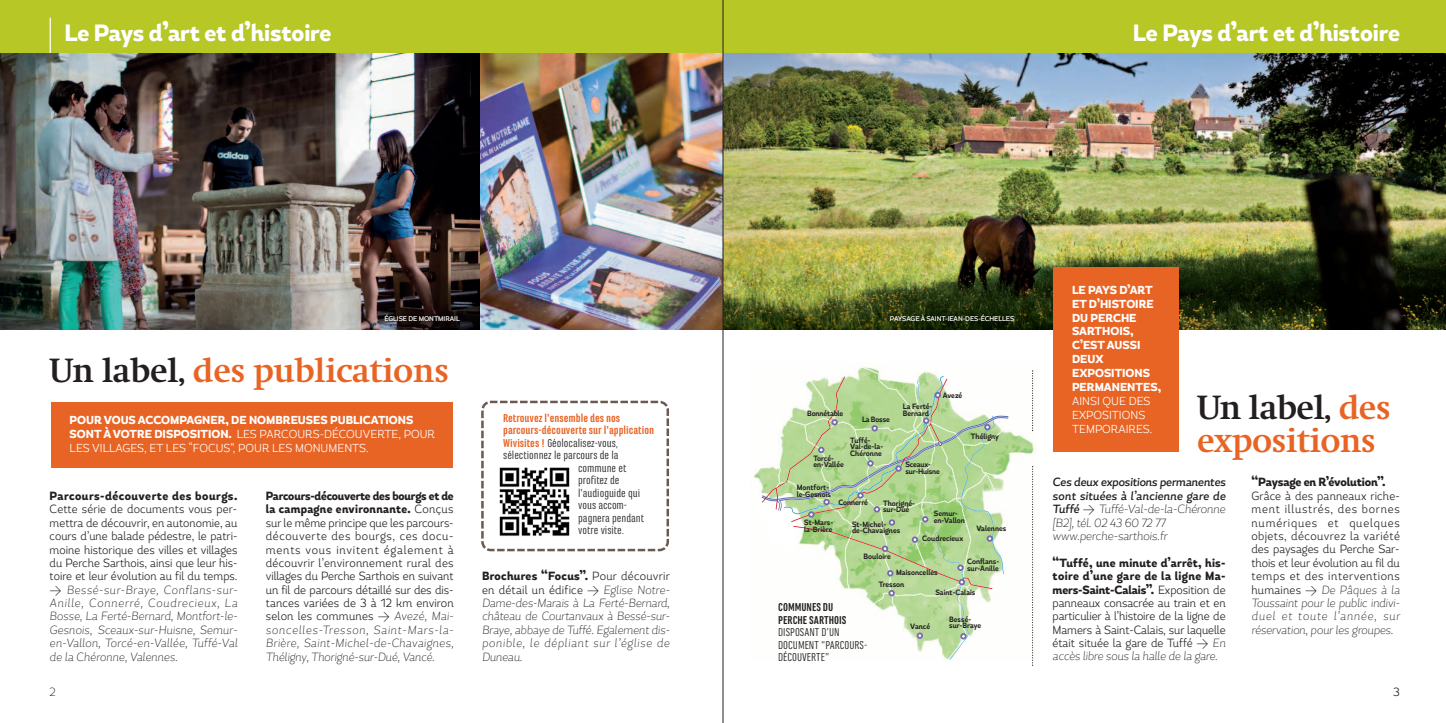
<style>
.page{position:relative;width:1446px;height:723px;background:#fff}
.page>*{position:absolute;margin:0;border:0;box-sizing:border-box;transform-origin:0 0}
.t1{font:700 35px/32.5px "Swift";letter-spacing:-.02em;color:#e86424}
.t2{font:800 23.62px "Magallanes Cond";letter-spacing:-.005em;color:#fff}
.t3{font:300 11.88px/13.4px "Magallanes Cond";color:#231f20;text-align:justify}
.t4{font:italic 200 11.88px/13.4px "Magallanes Cond";letter-spacing:-.01em;color:#231f20;text-align:justify}
.t5{font:11.88px/12.5px "Marianina FY";color:#231f20}
.t6{font:700 11.88px "Marianina FY";color:#e86424}
.t7{font:800 11.88px "Magallanes Cond";letter-spacing:.03em;color:#231f20}
.t8{font:700 11.88px/12.5px "Marianina FY";color:#231f20}
.t9{font:800 11.88px "Magallanes Cond";letter-spacing:-.01em;color:#231f20}
.t10{font:200 11.88px "Magallanes Cond";color:#231f20}
.t11{font:300 11.5px/13.9px "Magallanes Cond";color:#fff}
.t12{font:800 11.5px/13.9px "Magallanes Cond";color:#fff}
.t13{font:700 7.75px/6.4px "Magallanes Cond";color:#231f20;scale:.95 1}
.t14{font:700 7.75px/6.4px "Magallanes Cond";letter-spacing:-.02em;color:#231f20;scale:.95 1}
.t15{font:500 6.88px "Magallanes Cond";letter-spacing:-.01em;color:#fff}
.s1{color:#231f20}
.s2{font-weight:800}
.s3{font-family:"DIN"}
.s4{font-weight:200;font-style:italic}
.s5{font-weight:700;color:#e86424}
.s6{font-weight:800;font-style:normal}
.s7{font-weight:300;font-style:normal}
.s8{font-family:"DIN";font-weight:300;font-style:normal}
.s9{font-weight:500}
</style>
<div class="page">
<svg style="left:481px;top:400px;width:188px;height:152px"></svg>
<div style="left:0;top:0;width:1446px;height:53px;background:#b6c726"></div>
<hr style="left:50px;top:18px;width:1px;height:35px;background:#fff">
<img style="left:753px;top:364px;width:281px;height:297px">
<img style="left:861px;top:366px;width:60px;height:10px">
<svg style="left:756px;top:376px;width:252px;height:283px"></svg>
<svg style="left:1032px;top:466px;width:1px;height:200px"></svg>
<svg style="left:1032px;top:370px;width:1px;height:61px"></svg>
<div style="left:51px;top:402px;width:402px;height:66px;background:#e86424"></div>
<img style="left:498px;top:466px;width:71px;height:71px">
<img style="left:479px;top:53px;width:244px;height:277px">
<img style="left:0;top:53px;width:479px;height:277px">
<img style="left:724px;top:53px;width:722px;height:277px">
<img style="left:724px;top:282px;width:329px;height:48px">
<div style="left:1053px;top:267px;width:125px;height:185px;background:#e86424"></div>
<hr style="left:723px;top:0;width:1px;height:723px;background:#231f20">
<h2 class="t2" style="left:64px;top:23px;width:268px">Le Pays d’art et d’histoire</h2>
<p class="t15" style="left:384px;top:314px;width:77px">ÉGLISE DE MONTMIRAIL</p>
<h1 class="t1" style="left:50px;top:357px;width:401px"><span class="s1">Un label,</span> des publications</h1>
<p class="t11" style="left:70px;top:415px;width:367px"><span class="s2">POUR VOUS ACCOMPAGNER, DE NOMBREUSES PUBLICATIONS<br>SONT À VOTRE DISPOSITION.</span> LES PARCOURS-DÉCOUVERTE, POUR<br>LES VILLAGES, ET LES “FOCUS”, POUR LES MONUMENTS.</p>
<p class="t7" style="left:50px;top:491px;width:189px">Parcours-découverte des bourgs.</p>
<p class="t3" style="left:50px;top:504px;width:190px">Cette série de documents vous per&shy;mettra de découvrir, en autonomie, au cours d’une balade pédestre, le patri&shy;moine historique des villes et villages du Perche Sarthois, ainsi que leur his&shy;toire et leur évolution au fil du temps. <span class="s3">&gt;</span> <span class="s4">Bessé-sur-Braye, Conflans-sur-Anille, Connerré, Coudrecieux, La Bosse, La Ferté-Bernard, Montfort-le-Gesnois, Sceaux-sur-Huisne, Semur&shy;en-Vallon, Torcé-en-Vallée, Tuffé-Val de la Chéronne, Valennes.</span></p>
<p class="t10" style="left:50px;top:685px;width:8px">2</p>
<p class="t3" style="left:266px;top:490px;width:189px"><span class="s2">Parcours-découverte des bourgs et de la campagne environnante.</span> Conçus sur le même principe que les parcours&shy;découverte des bourgs, ces docu&shy;ments vous invitent également à découvrir l’environnement rural des villages du Perche Sarthois en suivant un fil de parcours détaillé sur des dis&shy;tances variées de 3 à 12 km environ selon les communes <span class="s3">&gt;</span> <span class="s4">Avezé, Mai&shy;soncelles-Tresson, Saint-Mars-la-Brière, Saint-Michel-de-Chavaignes, Théligny, Thorigné-sur-Dué, Vancé.</span></p>
<p class="t6" style="left:503px;top:411px;width:119px">Retrouvez l'ensemble des nos</p>
<p class="t6" style="left:503px;top:423px;width:152px">parcours-découverte sur l'application</p>
<p class="t5" style="left:503px;top:437px;width:117px"><span class="s5">Wivisites !</span> Géolocalisez-vous,</p>
<p class="t5" style="left:503px;top:450px;width:117px">sélectionnez le parcours de la</p>
<p class="t5" style="left:578px;top:462px;width:50px">commune et</p>
<p class="t5" style="left:578px;top:475px;width:43px">profitez de</p>
<p class="t5" style="left:578px;top:487px;width:63px">l'audioguide qui</p>
<p class="t5" style="left:578px;top:500px;width:50px">vous accom-</p>
<p class="t5" style="left:578px;top:512px;width:67px">pagnera pendant</p>
<p class="t5" style="left:578px;top:525px;width:47px">votre visite.</p>
<p class="t4" style="left:482px;top:571px;width:190px"><span class="s6">Brochures “Focus”.</span> <span class="s7">Pour découvrir en détail un édifice</span> <span class="s8">&gt;</span> Eglise Notre-Dame-des-Marais à La Ferté-Bernard, château de Courtanvaux à Bessé-sur-Braye, abbaye de Tuffé. Egalement dis&shy;ponible, le dépliant sur l’église de Duneau.</p>
<h2 class="t2" style="left:1133px;top:23px;width:268px">Le Pays d’art et d’histoire</h2>
<p class="t15" style="left:890px;top:314px;width:126px">PAYSAGE À SAINT-JEAN-DES-ÉCHELLES</p>
<p class="t14" style="left:807px;top:410px;width:39px">Bonnétable</p>
<p class="t13" style="left:862px;top:416px;width:31px">La Bosse</p>
<p class="t13" style="left:850px;top:437px;width:36px">Tuffé-<br>Val-de-la-<br>Chéronne</p>
<p class="t13" style="left:813px;top:456px;width:34px">Torcé&shy;en-Vallée</p>
<p class="t13" style="left:797px;top:485px;width:38px">Montfort&shy;le-Gesnois</p>
<p class="t13" style="left:903px;top:404px;width:33px">La Ferté-<br>Bernard</p>
<p class="t13" style="left:943px;top:392px;width:22px">Avezé</p>
<p class="t14" style="left:905px;top:462px;width:38px">Sceaux&shy;sur-Huisne</p>
<p class="t13" style="left:971px;top:433px;width:31px">Théligny</p>
<p class="t14" style="left:838px;top:499px;width:32px">Connerré</p>
<p class="t13" style="left:883px;top:500px;width:35px">Thorigné&shy;sur-Dué</p>
<p class="t13" style="left:804px;top:520px;width:32px">St-Mars&shy;la-Brière</p>
<p class="t13" style="left:852px;top:521px;width:52px">St-Michel&shy;de-Chavaignes</p>
<p class="t13" style="left:934px;top:511px;width:34px">Semur&shy;en-Vallon</p>
<p class="t13" style="left:922px;top:536px;width:45px">Coudrecieux</p>
<p class="t13" style="left:976px;top:526px;width:33px">Valennes</p>
<p class="t13" style="left:863px;top:553px;width:30px">Bouloire</p>
<p class="t13" style="left:896px;top:570px;width:45px">Maisoncelles</p>
<p class="t13" style="left:967px;top:559px;width:35px">Conflans&shy;sur-Anille</p>
<p class="t8" style="left:778px;top:601px;width:70px">COMMUNES DU<br>PERCHE SARTHOIS</p>
<p class="t5" style="left:778px;top:627px;width:91px">DISPOSANT D’UN<br>DOCUMENT “PARCOURS-<br>DÉCOUVERTE”</p>
<p class="t13" style="left:878px;top:582px;width:29px">Tresson</p>
<p class="t13" style="left:935px;top:589px;width:44px">Saint-Calais</p>
<p class="t13" style="left:910px;top:624px;width:22px">Vancé</p>
<p class="t13" style="left:949px;top:616px;width:35px">Bessé&shy;sur-Braye</p>
<p class="t12" style="left:1072px;top:284px;width:91px">LE PAYS D’ART<br>ET D’HISTOIRE<br>DU PERCHE<br>SARTHOIS,<br>C’EST AUSSI<br>DEUX<br>EXPOSITIONS<br>PERMANENTES,</p>
<p class="t11" style="left:1072px;top:395px;width:82px">AINSI QUE DES<br>EXPOSITIONS<br>TEMPORAIRES.</p>
<h1 class="t1" style="left:1197px;top:394px;width:195px"><span class="s1">Un label,</span> des expositions</h1>
<p class="t4" style="left:1052px;top:477px;width:175px;text-align:left"><span class="s9">Ces deux expositions permanentes sont situées à l’ancienne gare de<br>Tuffé</span> <span class="s8">&gt;</span> Tuffé-Val-de-la-Chéronne [B2], tél. 02 43 60 72 77 www.perche-sarthois.fr</p>
<p class="t3" style="left:1052px;top:557px;width:175px"><span class="s2">“Tuffé, une minute d’arrêt, his&shy;toire d’une gare de la ligne Ma&shy;mers-Saint-Calais”.</span> Exposition de panneaux consacrée au train et en particulier à l’histoire de la ligne de Mamers à Saint-Calais, sur laquelle était située la gare de Tuffé <span class="s3">&gt;</span> <span class="s4">En accès libre sous la halle de la gare.</span></p>
<p class="t9" style="left:1251px;top:477px;width:136px">“Paysage en R’évolution”.</p>
<p class="t3" style="left:1251px;top:490px;width:150px">Grâce à des panneaux riche&shy;ment illustrés, des bornes numériques et quelques objets, découvrez la variété des paysages du Perche Sar&shy;thois et leur évolution au fil du temps et des interventions humaines <span class="s3">&gt;</span> <span class="s4">De Pâques à la Toussaint pour le public indivi&shy;duel et toute l’année, sur réservation, pour les groupes.</span></p>
<p class="t3" style="left:1393px;top:687px;width:8px">3</p>
</div>
